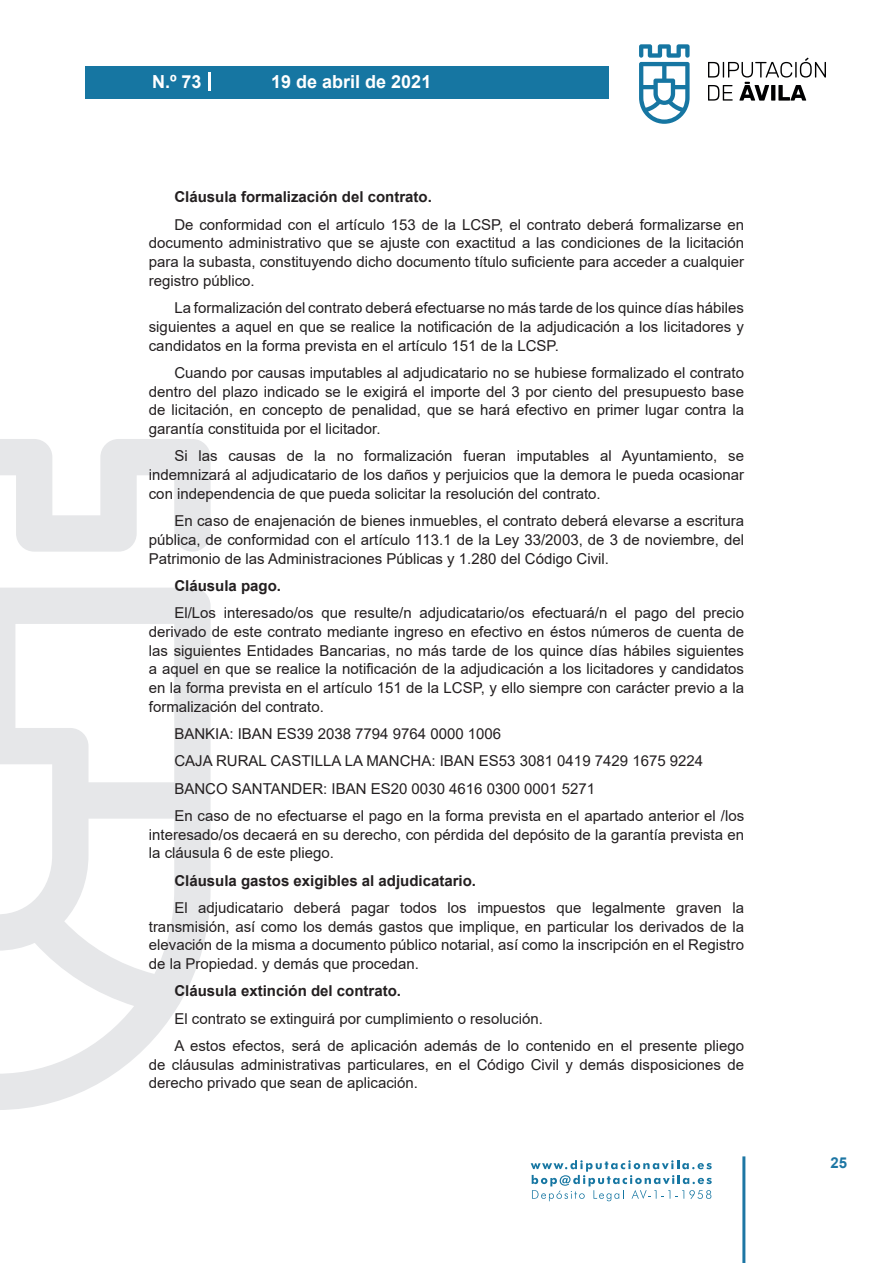
<style>
.page{position:relative;width:893px;height:1263px;background:#fff}
.page>*{position:absolute;margin:0;border:0;box-sizing:border-box;transform-origin:0 0}
.t1{font:700 18px "Arial";color:#fff}
.t2{font:15px/18.8px "Arial";color:#231f20;text-align:justify}
.t3{font:700 15px "Arial";color:#231f20}
.t4{font:700 15px "Arial";color:#1d76a4}
</style>
<div class="page">
<svg style="left:531px;top:1160px;width:181px;height:41px"></svg>
<div style="left:85px;top:66px;width:523px;height:33px;background:#1676a2"></div>
<svg style="left:639px;top:44px;width:51px;height:80px"></svg>
<svg style="left:708px;top:58px;width:118px;height:43px"></svg>
<hr style="left:742px;top:1156px;width:3px;height:107px;background:#1d76a4">
<svg style="left:208px;top:72px;width:2px;height:18px"></svg>
<svg style="left:0;top:439px;width:211px;height:671px"></svg>
<p class="t1" style="left:152px;top:69px;width:51px">N.º 73</p>
<p class="t1" style="left:271px;top:69px;width:162px">19 de abril de 2021</p>
<p class="t3" style="left:174px;top:186px;width:259px">Cláusula formalización del contrato.</p>
<p class="t2" style="left:149px;top:215px;width:597px;text-indent:26px">De conformidad con el artículo 153 de la LCSP, el contrato deberá formalizarse en documento administrativo que se ajuste con exactitud a las condiciones de la licitación para la subasta, constituyendo dicho documento título suficiente para acceder a cualquier registro público.</p>
<p class="t2" style="left:149px;top:298px;width:597px;text-indent:26px">La formalización del contrato deberá efectuarse no más tarde de los quince días hábiles siguientes a aquel en que se realice la notificación de la adjudicación a los licitadores y candidatos en la forma prevista en el artículo 151 de la LCSP.</p>
<p class="t2" style="left:149px;top:363px;width:597px;text-indent:26px">Cuando por causas imputables al adjudicatario no se hubiese formalizado el contrato dentro del plazo indicado se le exigirá el importe del 3 por ciento del presupuesto base de licitación, en concepto de penalidad, que se hará efectivo en primer lugar contra la garantía constituida por el licitador.</p>
<p class="t2" style="left:149px;top:447px;width:597px;text-indent:26px">Si las causas de la no formalización fueran imputables al Ayuntamiento, se indemnizará al adjudicatario de los daños y perjuicios que la demora le pueda ocasionar con independencia de que pueda solicitar la resolución del contrato.</p>
<p class="t2" style="left:149px;top:511px;width:597px;text-indent:26px">En caso de enajenación de bienes inmuebles, el contrato deberá elevarse a escritura pública, de conformidad con el artículo 113.1 de la Ley 33/2003, de 3 de noviembre, del Patrimonio de las Administraciones Públicas y 1.280 del Código Civil.</p>
<p class="t3" style="left:174px;top:575px;width:108px">Cláusula pago.</p>
<p class="t2" style="left:149px;top:603px;width:597px;text-indent:26px">El/Los interesado/os que resulte/n adjudicatario/os efectuará/n el pago del precio derivado de este contrato mediante ingreso en efectivo en éstos números de cuenta de las siguientes Entidades Bancarias, no más tarde de los quince días hábiles siguientes a aquel en que se realice la notificación de la adjudicación a los licitadores y candidatos en la forma prevista en el artículo 151 de la LCSP, y ello siempre con carácter previo a la formalización del contrato.</p>
<p class="t2" style="left:174px;top:720px;width:571px;line-height:27.3px;text-align:left">BANKIA: IBAN ES39 2038 7794 9764 0000 1006<br>CAJA RURAL CASTILLA LA MANCHA: IBAN ES53 3081 0419 7429 1675 9224<br>BANCO SANTANDER: IBAN ES20 0030 4616 0300 0001 5271<br>En caso de no efectuarse el pago en la forma prevista en el apartado anterior el /los</p>
<p class="t2" style="left:149px;top:825px;width:597px">interesado/os decaerá en su derecho, con pérdida del depósito de la garantía prevista en la cláusula 6 de este pliego.</p>
<p class="t3" style="left:174px;top:870px;width:303px">Cláusula gastos exigibles al adjudicatario.</p>
<p class="t2" style="left:149px;top:898px;width:597px;text-indent:26px">El adjudicatario deberá pagar todos los impuestos que legalmente graven la transmisión, así como los demás gastos que implique, en particular los derivados de la elevación de la misma a documento público notarial, así como la inscripción en el Registro de la Propiedad. y demás que procedan.</p>
<p class="t3" style="left:174px;top:980px;width:228px">Cláusula extinción del contrato.</p>
<p class="t2" style="left:174px;top:1005px;width:571px;line-height:27.3px">El contrato se extinguirá por cumplimiento o resolución.<br>A estos efectos, será de aplicación además de lo contenido en el presente pliego</p>
<p class="t2" style="left:149px;top:1055px;width:597px">de cláusulas administrativas particulares, en el Código Civil y demás disposiciones de derecho privado que sean de aplicación.</p>
<p class="t4" style="left:831px;top:1152px;width:18px">25</p>
</div>
